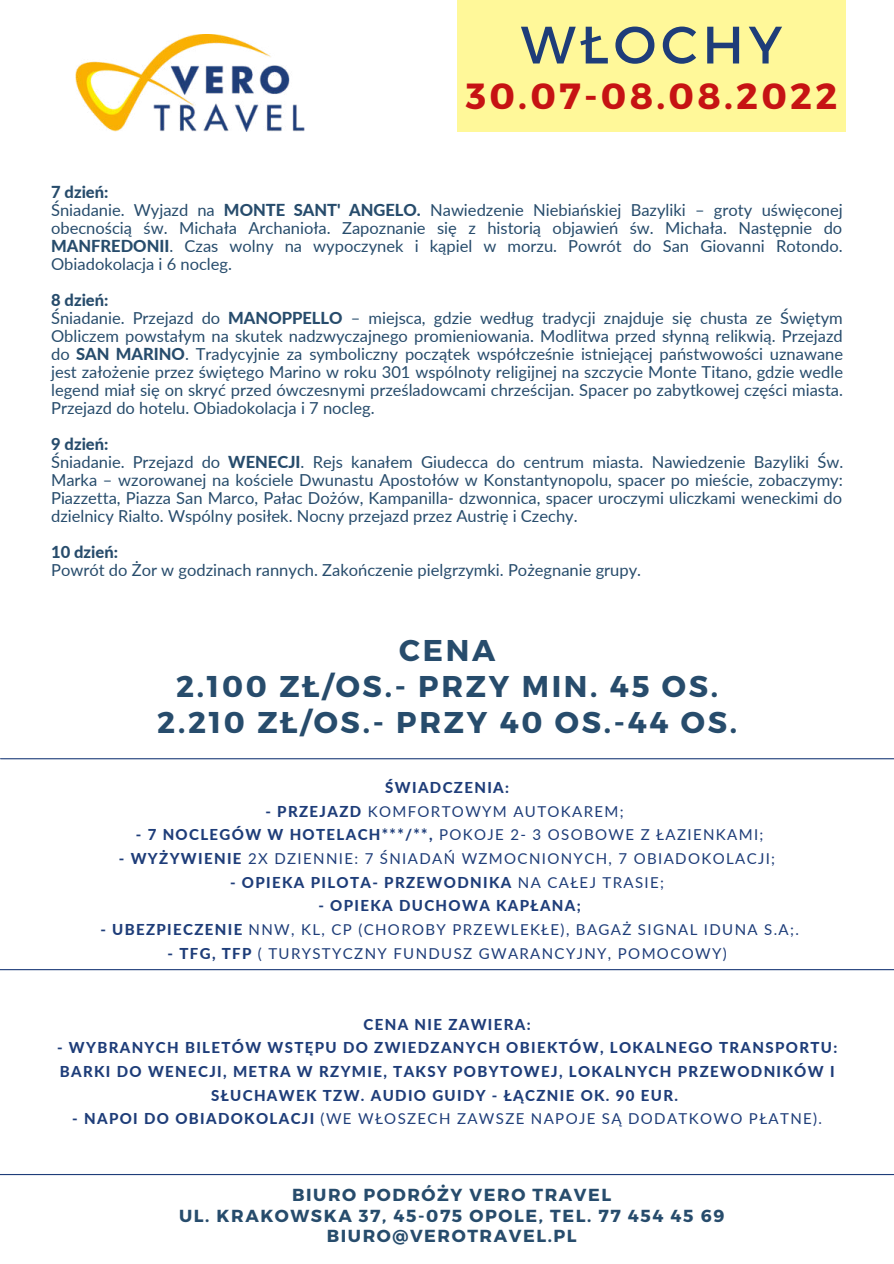
<style>
.page{position:relative;width:894px;height:1264px;background:#fff}
.page>*{position:absolute;margin:0;border:0;box-sizing:border-box;transform-origin:0 0}
.t1{font:52.5px "Montserrat";letter-spacing:.09em;color:#1e3d79}
.t2{font:700 36.3px "Montserrat";letter-spacing:.09em;color:#c61313}
.t3{font:700 30px/36px "Montserrat";letter-spacing:.09em;color:#274c6c;text-align:center}
.t4{font:700 17.4px/20.2px "Montserrat";letter-spacing:.09em;color:#274c6c;text-align:center}
.t5{font:16.5px/18px "Lato";color:#274c6c}
.t6{font:800 16.5px "Lato";color:#274c6c}
.t7{font:15px "Lato";letter-spacing:.09em;color:#1e3d79}
.t8{font:800 15px/23.7px "Lato";letter-spacing:.09em;color:#1e3d79;text-align:center}
.s1{font-weight:800}
.s2{font-weight:400}
</style>
<div class="page">
<div style="left:457px;top:0;width:388px;height:131px;background:#fff899"></div>
<img style="left:76px;top:34px;width:228px;height:97px">
<hr style="left:1px;top:758px;width:892px;height:1px;background:#1e3d79">
<hr style="left:0;top:1173px;width:893px;height:2px;background:#1e3d79">
<hr style="left:0;top:969px;width:893px;height:1px;background:#1e3d79">
<h1 class="t1" style="left:520px;top:13px;width:263px">WŁOCHY</h1>
<h2 class="t2" style="left:465px;top:73px;width:373px">30.07-08.08.2022</h2>
<p class="t5" style="left:51px;top:182px;width:793px"><span class="s1">7 dzień:<br></span>Śniadanie. Wyjazd na <span class="s1">MONTE SANT' ANGELO.</span> Nawiedzenie Niebiańskiej Bazyliki – groty uświęconej obecnością św. Michała Archanioła. Zapoznanie się z historią objawień św. Michała. Następnie do <span class="s1">MANFREDONII</span>. Czas wolny na wypoczynek i kąpiel w morzu. Powrót do San Giovanni Rotondo.<br>Obiadokolacja i 6 nocleg.</p>
<p class="t5" style="left:51px;top:290px;width:793px"><span class="s1">8 dzień:<br></span>Śniadanie. Przejazd do <span class="s1">MANOPPELLO</span> – miejsca, gdzie według tradycji znajduje się chusta ze Świętym Obliczem powstałym na skutek nadzwyczajnego promieniowania. Modlitwa przed słynną relikwią. Przejazd do <span class="s1">SAN MARINO</span>. Tradycyjnie za symboliczny początek współcześnie istniejącej państwowości uznawane jest założenie przez świętego Marino w roku 301 wspólnoty religijnej na szczycie Monte Titano, gdzie wedle legend miał się on skryć przed ówczesnymi prześladowcami chrześcijan. Spacer po zabytkowej części miasta.<br>Przejazd do hotelu. Obiadokolacja i 7 nocleg.</p>
<p class="t5" style="left:51px;top:434px;width:793px"><span class="s1">9 dzień:<br></span>Śniadanie. Przejazd do <span class="s1">WENECJI</span>. Rejs kanałem Giudecca do centrum miasta. Nawiedzenie Bazyliki Św.<br>Marka – wzorowanej na kościele Dwunastu Apostołów w Konstantynopolu, spacer po mieście, zobaczymy:<br>Piazzetta, Piazza San Marco, Pałac Dożów, Kampanilla- dzwonnica, spacer uroczymi uliczkami weneckimi do dzielnicy Rialto. Wspólny posiłek. Nocny przejazd przez Austrię i Czechy.</p>
<p class="t6" style="left:51px;top:540px;width:68px">10 dzień:</p>
<p class="t5" style="left:51px;top:560px;width:591px">Powrót do Żor w godzinach rannych. Zakończenie pielgrzymki. Pożegnanie grupy.</p>
<h3 class="t3" style="left:157px;top:632px;width:581px">CENA<br>2.100 ZŁ/OS.- PRZY MIN. 45 OS.<br>2.210 ZŁ/OS.- PRZY 40 OS.-44 OS.</h3>
<p class="t8" style="left:385px;top:775px;width:125px">ŚWIADCZENIA:</p>
<p class="t7" style="left:265px;top:800px;width:360px"><span class="s1">- PRZEJAZD</span> KOMFORTOWYM AUTOKAREM;</p>
<p class="t7" style="left:136px;top:824px;width:629px"><span class="s1">- 7 NOCLEGÓW W HOTELACH***/**,</span> POKOJE 2- 3 OSOBOWE Z ŁAZIENKAMI;</p>
<p class="t7" style="left:119px;top:847px;width:657px"><span class="s1">- WYŻYWIENIE</span> 2X DZIENNIE: 7 ŚNIADAŃ WZMOCNIONYCH, 7 OBIADOKOLACJI;</p>
<p class="t8" style="left:230px;top:869px;width:435px">- OPIEKA PILOTA- PRZEWODNIKA <span class="s2">NA CAŁEJ TRASIE;</span></p>
<p class="t8" style="left:318px;top:893px;width:264px">- OPIEKA DUCHOWA KAPŁANA;</p>
<p class="t7" style="left:100px;top:918px;width:700px"><span class="s1">- UBEZPIECZENIE</span> NNW, KL, CP (CHOROBY PRZEWLEKŁE), BAGAŻ SIGNAL IDUNA S.A;.</p>
<p class="t7" style="left:168px;top:942px;width:560px"><span class="s1">- TFG, TFP</span> ( TURYSTYCZNY FUNDUSZ GWARANCYJNY, POMOCOWY)</p>
<p class="t8" style="left:363px;top:1011px;width:169px">CENA NIE ZAWIERA:</p>
<p class="t8" style="left:57px;top:1035px;width:781px">- WYBRANYCH BILETÓW WSTĘPU DO ZWIEDZANYCH OBIEKTÓW, LOKALNEGO TRANSPORTU:<br>BARKI DO WENECJI, METRA W RZYMIE, TAKSY POBYTOWEJ, LOKALNYCH PRZEWODNIKÓW I<br>SŁUCHAWEK TZW. AUDIO GUIDY - ŁĄCZNIE OK. 90 EUR.</p>
<p class="t7" style="left:72px;top:1108px;width:751px"><span class="s1">- NAPOI DO OBIADOKOLACJI</span> (WE WŁOSZECH ZAWSZE NAPOJE SĄ DODATKOWO PŁATNE).</p>
<p class="t4" style="left:179px;top:1185px;width:546px">BIURO PODRÓŻY VERO TRAVEL<br>UL. KRAKOWSKA 37, 45-075 OPOLE, TEL. 77 454 45 69<br>BIURO@VEROTRAVEL.PL</p>
</div>
